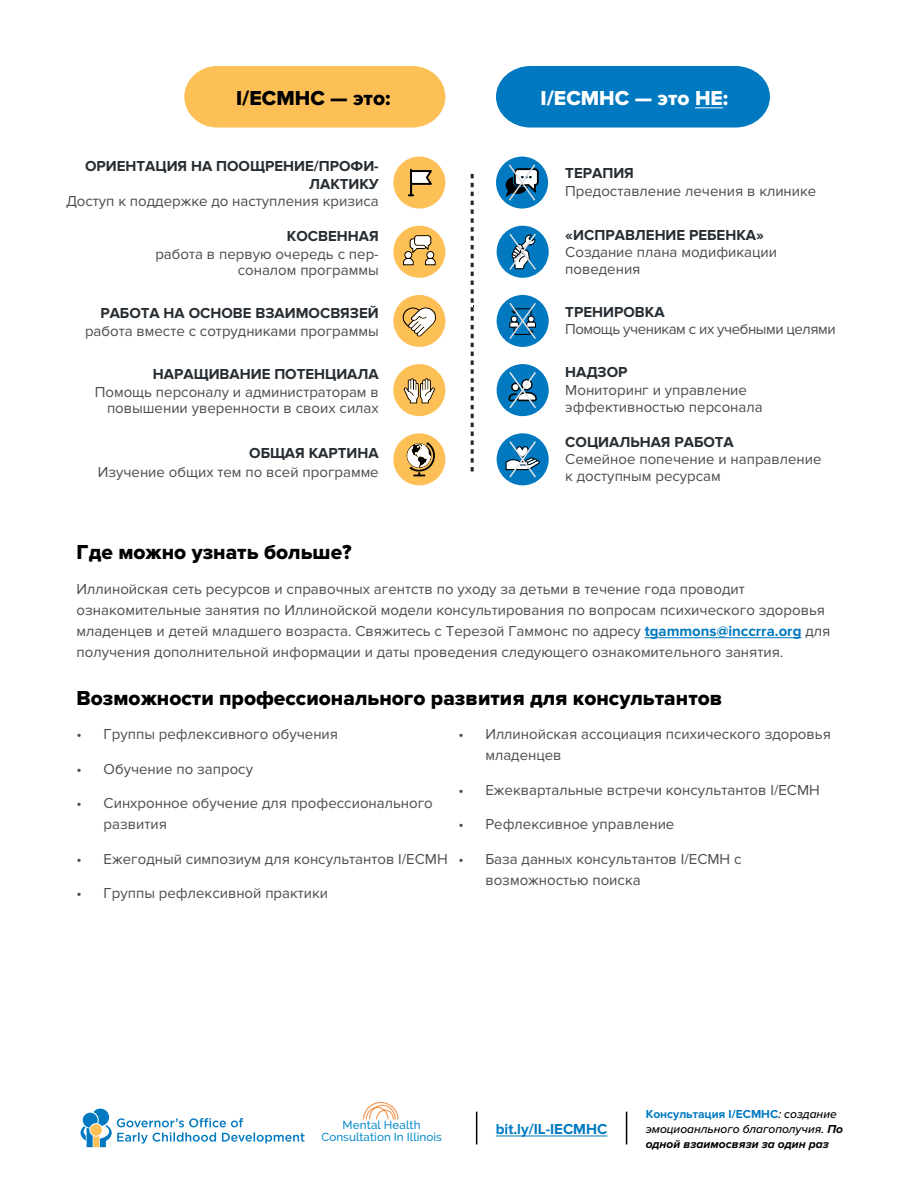
<style>
.page{position:relative;width:918px;height:1188px;background:#fff}
.page>*{position:absolute;margin:0;border:0;box-sizing:border-box;transform-origin:0 0}
.t1{font:21px "Proxima Nova Extrabld";color:#000}
.t2{font:21px "Proxima Nova Extrabld";color:#fff}
.t3{font:15px/21px "Proxima Nova";color:#4d4d4f}
.t4{font:700 15px/18px "Proxima Nova";color:#262d33;text-align:right}
.t5{font:15px "Proxima Nova";letter-spacing:-.03em;color:#4d4d4f}
.t6{font:700 15px "Proxima Nova";color:#0079c1}
.t7{font:italic 500 12px/15px "Proxima Nova";color:#000}
.t8{font:500 11.55px/12.1px "Raleway";letter-spacing:.005em;color:#0a8dcb;text-align:center}
.s1{font-weight:700;color:#0079c1}
.s2{font-weight:700;font-style:normal;color:#0079c1}
.s3{font-weight:700}
</style>
<div class="page">
<svg style="left:184px;top:66px;width:261px;height:62px;background:#fdc361"></svg>
<svg style="left:471px;top:174px;width:3px;height:297px"></svg>
<svg style="left:496px;top:66px;width:274px;height:62px;background:#1081c4"></svg>
<div style="left:393px;top:295px;width:52px;height:52px;background:#fdc057;border-radius:50%"></div>
<svg style="left:402px;top:307px;width:34px;height:30px"></svg>
<div style="left:393px;top:226px;width:52px;height:52px;background:#fdc057;border-radius:50%"></div>
<svg style="left:403px;top:235px;width:33px;height:30px"></svg>
<div style="left:393px;top:157px;width:52px;height:52px;background:#fdc057;border-radius:50%"></div>
<svg style="left:408px;top:169px;width:24px;height:27px"></svg>
<div style="left:393px;top:364px;width:52px;height:52px;background:#fdc057;border-radius:50%"></div>
<svg style="left:404px;top:378px;width:31px;height:25px"></svg>
<div style="left:497px;top:364px;width:52px;height:52px;background:#0079c1;border-radius:50%"></div>
<svg style="left:508px;top:372px;width:29px;height:37px"></svg>
<div style="left:497px;top:433px;width:52px;height:52px;background:#0079c1;border-radius:50%"></div>
<svg style="left:506px;top:441px;width:34px;height:37px"></svg>
<div style="left:497px;top:295px;width:52px;height:52px;background:#0079c1;border-radius:50%"></div>
<svg style="left:509px;top:303px;width:28px;height:36px"></svg>
<div style="left:497px;top:226px;width:52px;height:52px;background:#0079c1;border-radius:50%"></div>
<svg style="left:509px;top:233px;width:27px;height:37px"></svg>
<div style="left:496px;top:157px;width:52px;height:52px;background:#0079c1;border-radius:50%"></div>
<svg style="left:506px;top:164px;width:33px;height:37px"></svg>
<div style="left:393px;top:433px;width:52px;height:52px;background:#fdc057;border-radius:50%"></div>
<svg style="left:407px;top:442px;width:28px;height:34px"></svg>
<hr style="left:645px;top:637px;width:156px;height:1px;background:#0079c1">
<svg style="left:81px;top:1109px;width:224px;height:38px"></svg>
<div style="left:90px;top:1124px;width:12px;height:12px;background:#fdc057;border-radius:50%"></div>
<hr style="left:496px;top:1136px;width:111px;height:1px;background:#0079c1">
<hr style="left:476px;top:1112px;width:1px;height:32px;background:#000">
<hr style="left:626px;top:1112px;width:1px;height:32px;background:#000">
<svg style="left:363px;top:1102px;width:36px;height:18px"></svg>
<h1 class="t1" style="left:236px;top:86px;width:156px">I/ECMHC — это:</h1>
<h1 class="t2" style="left:541px;top:86px;width:189px">I/ECMHC — это НЕ:</h1>
<p class="t4" style="left:85px;top:157px;width:295px">ОРИЕНТАЦИЯ НА ПООЩРЕНИЕ/ПРОФИ-<br>ЛАКТИКУ</p>
<p class="t3" style="left:66px;top:191px;width:314px">Доступ к поддержке до наступления кризиса</p>
<p class="t4" style="left:287px;top:228px;width:93px">КОСВЕННАЯ</p>
<p class="t3" style="left:155px;top:246px;width:225px;line-height:16.5px;text-align:right">работа в первую очередь с пер&shy;соналом программы</p>
<p class="t4" style="left:100px;top:304px;width:280px">РАБОТА НА ОСНОВЕ ВЗАИМОСВЯЗЕЙ</p>
<p class="t3" style="left:85px;top:320px;width:295px">работа вместе с сотрудниками программы</p>
<p class="t4" style="left:153px;top:365px;width:227px">НАРАЩИВАНИЕ ПОТЕНЦИАЛА</p>
<p class="t3" style="left:95px;top:384px;width:285px;line-height:16.5px;text-align:right">Помощь персоналу и администраторам в повышении уверенности в своих силах</p>
<p class="t4" style="left:249px;top:445px;width:131px">ОБЩАЯ КАРТИНА</p>
<p class="t3" style="left:98px;top:461px;width:283px">Изучение общих тем по всей программе</p>
<p class="t4" style="left:565px;top:165px;width:70px">ТЕРАПИЯ</p>
<p class="t3" style="left:565px;top:181px;width:253px">Предоставление лечения в клинике</p>
<p class="t4" style="left:565px;top:226px;width:200px">«ИСПРАВЛЕНИЕ РЕБЕНКА»</p>
<p class="t3" style="left:565px;top:244px;width:213px;line-height:16.5px">Создание плана модификации поведения</p>
<p class="t4" style="left:565px;top:303px;width:101px">ТРЕНИРОВКА</p>
<p class="t5" style="left:565px;top:321px;width:272px">Помощь ученикам с их учебными целями</p>
<p class="t4" style="left:565px;top:364px;width:64px">НАДЗОР</p>
<p class="t3" style="left:565px;top:382px;width:199px;line-height:16.5px">Мониторинг и управление эффективностью персонала</p>
<p class="t4" style="left:565px;top:433px;width:170px">СОЦИАЛЬНАЯ РАБОТА</p>
<p class="t3" style="left:565px;top:451px;width:258px;line-height:16.5px">Семейное попечение и направление к доступным ресурсам</p>
<h1 class="t1" style="left:77px;top:540px;width:277px">Где можно узнать больше?</h1>
<p class="t3" style="left:77px;top:578px;width:755px">Иллинойская сеть ресурсов и справочных агентств по уходу за детьми в течение года проводит ознакомительные занятия по Иллинойской модели консультирования по вопросам психического здоровья младенцев и детей младшего возраста. Свяжитесь с Терезой Гаммонс по адресу <span class="s1">tgammons@inccrra.org</span> для получения дополнительной информации и даты проведения следующего ознакомительного занятия.</p>
<h1 class="t1" style="left:77px;top:686px;width:647px">Возможности профессионального развития для консультантов</h1>
<p class="t3" style="left:77px;top:724px;width:263px">• Группы рефлексивного обучения</p>
<p class="t3" style="left:77px;top:758px;width:178px">• Обучение по запросу</p>
<p class="t3" style="left:104px;top:793px;width:331px;text-indent:-27px">• Синхронное обучение для профессионального развития</p>
<p class="t3" style="left:77px;top:848px;width:373px">• Ежегодный симпозиум для консультантов I/ECMH</p>
<p class="t3" style="left:77px;top:883px;width:253px">• Группы рефлексивной практики</p>
<p class="t3" style="left:485px;top:724px;width:347px;text-indent:-27px">• Иллинойская ассоциация психического здоровья младенцев</p>
<p class="t3" style="left:458px;top:779px;width:363px">• Ежеквартальные встречи консультантов I/ECMH</p>
<p class="t3" style="left:458px;top:814px;width:217px">• Рефлексивное управление</p>
<p class="t3" style="left:485px;top:848px;width:258px;text-indent:-27px">• База данных консультантов I/ECMH с возможностью поиска</p>
<p class="t8" style="left:321px;top:1119px;width:122px">Mental Health<br>Consultation In Illinois</p>
<p class="t6" style="left:496px;top:1120px;width:113px">bit.ly/IL-IECMHC</p>
<p class="t7" style="left:646px;top:1106px;width:199px"><span class="s2">Консультация I/ECMHC</span>: создание эмоциоанльного благополучия. <span class="s3">По одной взаимосвязи за один раз</span></p>
</div>
